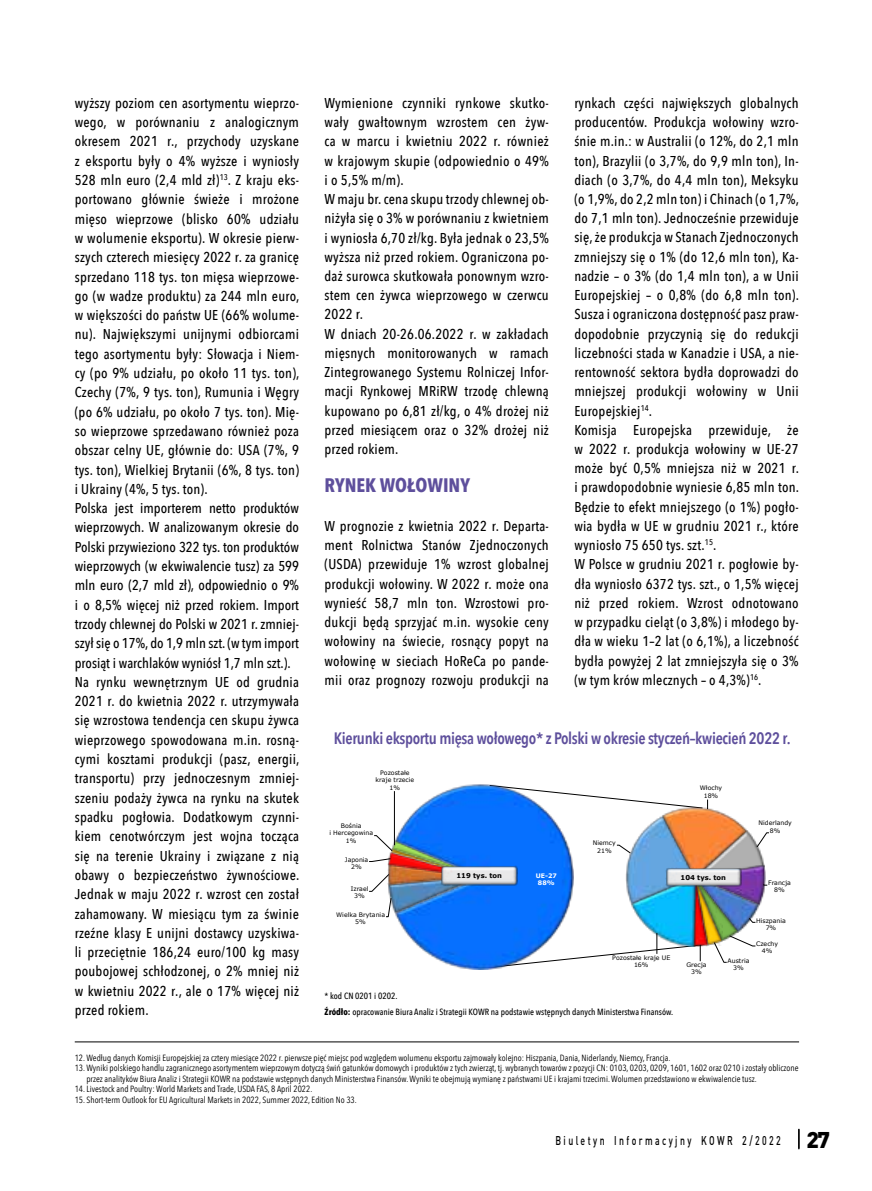
<style>
.page{position:relative;width:872px;height:1191px;background:#fff}
.page>*{position:absolute;margin:0;border:0;box-sizing:border-box;transform-origin:0 0}
.t1{font:700 19.5px "Avenir Next Condensed";color:#5e4f9c}
.t2{font:600 16.5px "Avenir Next Condensed";letter-spacing:-.02em;color:#5e4f9c}
.t3{font:500 14.25px/19.2px "Avenir Next Condensed";letter-spacing:.015em;color:#000}
.t4{font:500 12.6px "DIN";letter-spacing:.28em;color:#000;scale:.69 1}
.t5{font:9px/10.5px "Avenir Next Condensed";color:#000}
.t6{font:500 9px/15.5px "Avenir Next Condensed";color:#000}
.t7{font:700 6.75px "Verdana";color:#000}
.t8{font:6.15px/7.4px "Verdana";color:#000;text-align:center}
.t9{font:700 6.15px/7.4px "Verdana";color:#fff;text-align:center}
.s1{font-weight:700}
.s2{font-weight:900;font-size:22.5px}
</style>
<div class="page">
<svg style="left:798px;top:1128px;width:1px;height:21px"></svg>
<img style="left:388px;top:885px;width:6px;height:26px">
<img style="left:387px;top:864px;width:7px;height:21px">
<img style="left:391px;top:839px;width:3px;height:39px">
<img style="left:625px;top:816px;width:36px;height:86px">
<img style="left:661px;top:806px;width:86px;height:69px">
<img style="left:694px;top:829px;width:70px;height:35px">
<img style="left:694px;top:864px;width:71px;height:41px">
<img style="left:739px;top:875px;width:20px;height:57px">
<img style="left:722px;top:886px;width:17px;height:49px">
<img style="left:708px;top:886px;width:14px;height:59px">
<img style="left:696px;top:886px;width:12px;height:60px">
<img style="left:630px;top:875px;width:66px;height:58px">
<img style="left:394px;top:784px;width:179px;height:185px">
<svg style="left:386px;top:897px;width:5px;height:20px"></svg>
<svg style="left:369px;top:874px;width:20px;height:17px"></svg>
<svg style="left:372px;top:858px;width:19px;height:3px"></svg>
<svg style="left:374px;top:835px;width:18px;height:16px"></svg>
<hr style="left:394px;top:791px;width:1px;height:54px;background:#000">
<svg style="left:616px;top:845px;width:15px;height:8px"></svg>
<svg style="left:489px;top:785px;width:219px;height:24px"></svg>
<svg style="left:756px;top:832px;width:13px;height:15px"></svg>
<svg style="left:749px;top:918px;width:6px;height:4px"></svg>
<svg style="left:714px;top:935px;width:41px;height:27px"></svg>
<svg style="left:489px;top:933px;width:214px;height:34px"></svg>
<img style="left:665px;top:868px;width:76px;height:18px">
<img style="left:441px;top:865px;width:76px;height:20px">
<div style="left:326px;top:956px;width:82px;height:21px;background:#fff"></div>
<hr style="left:75px;top:1041px;width:724px;height:1px;background:#000">
<p class="t3" style="left:574px;top:93px;width:226px">rynkach części największych globalnych producentów. Produkcja wołowiny wzro&shy;śnie m.in.: w Australii (o 12%, do 2,1 mln ton), Brazylii (o 3,7%, do 9,9 mln ton), In&shy;diach (o 3,7%, do 4,4 mln ton), Meksyku (o 1,9%, do 2,2 mln ton) i Chinach (o 1,7%, do 7,1 mln ton). Jednocześnie przewiduje się, że produkcja w Stanach Zjednoczonych zmniejszy się o 1% (do 12,6 mln ton), Ka&shy;nadzie – o 3% (do 1,4 mln ton), a w Unii Europejskiej – o 0,8% (do 6,8 mln ton).<br>Susza i ograniczona dostępność pasz praw&shy;dopodobnie przyczynią się do redukcji liczebności stada w Kanadzie i USA, a nie&shy;rentowność sektora bydła doprowadzi do mniejszej produkcji wołowiny w Unii Europejskiej<sup>14</sup>.<br>Komisja Europejska przewiduje, że w 2022 r. produkcja wołowiny w UE-27 może być 0,5% mniejsza niż w 2021 r. i prawdopodobnie wyniesie 6,85 mln ton.<br>Będzie to efekt mniejszego (o 1%) pogło&shy;wia bydła w UE w grudniu 2021 r., które wyniosło 75 650 tys. szt.<sup>15</sup>.<br>W Polsce w grudniu 2021 r. pogłowie by&shy;dła wyniosło 6372 tys. szt., o 1,5% więcej niż przed rokiem. Wzrost odnotowano w przypadku cieląt (o 3,8%) i młodego by&shy;dła w wieku 1–2 lat (o 6,1%), a liczebność bydła powyżej 2 lat zmniejszyła się o 3% (w tym krów mlecznych – o 4,3%)<sup>16</sup>.</p>
<p class="t3" style="left:75px;top:93px;width:226px">wyższy poziom cen asortymentu wieprzo&shy;wego, w porównaniu z analogicznym okresem 2021 r., przychody uzyskane z eksportu były o 4% wyższe i wyniosły 528 mln euro (2,4 mld zł)<sup>13</sup>. Z kraju eks&shy;portowano głównie świeże i mrożone mięso wieprzowe (blisko 60% udziału w wolumenie eksportu). W okresie pierw&shy;szych czterech miesięcy 2022 r. za granicę sprzedano 118 tys. ton mięsa wieprzowe&shy;go (w wadze produktu) za 244 mln euro, w większości do państw UE (66% wolume&shy;nu). Największymi unijnymi odbiorcami tego asortymentu były: Słowacja i Niem&shy;cy (po 9% udziału, po około 11 tys. ton), Czechy (7%, 9 tys. ton), Rumunia i Węgry (po 6% udziału, po około 7 tys. ton). Mię&shy;so wieprzowe sprzedawano również poza obszar celny UE, głównie do: USA (7%, 9 tys. ton), Wielkiej Brytanii (6%, 8 tys. ton) i Ukrainy (4%, 5 tys. ton).<br>Polska jest importerem netto produktów wieprzowych. W analizowanym okresie do Polski przywieziono 322 tys. ton produktów wieprzowych (w ekwiwalencie tusz) za 599 mln euro (2,7 mld zł), odpowiednio o 9% i o 8,5% więcej niż przed rokiem. Import trzody chlewnej do Polski w 2021 r. zmniej&shy;szył się o 17%, do 1,9 mln szt. (w tym import prosiąt i warchlaków wyniósł 1,7 mln szt.).<br>Na rynku wewnętrznym UE od grudnia 2021 r. do kwietnia 2022 r. utrzymywała się wzrostowa tendencja cen skupu żywca wieprzowego spowodowana m.in. rosną&shy;cymi kosztami produkcji (pasz, energii, transportu) przy jednoczesnym zmniej&shy;szeniu podaży żywca na rynku na skutek spadku pogłowia. Dodatkowym czynni&shy;kiem cenotwórczym jest wojna tocząca się na terenie Ukrainy i związane z nią obawy o bezpieczeństwo żywnościowe.<br>Jednak w maju 2022 r. wzrost cen został zahamowany. W miesiącu tym za świnie rzeźne klasy E unijni dostawcy uzyskiwa&shy;li przeciętnie 186,24 euro/100 kg masy poubojowej schłodzonej, o 2% mniej niż w kwietniu 2022 r., ale o 17% więcej niż przed rokiem.</p>
<p class="t3" style="left:324px;top:93px;width:226px">Wymienione czynniki rynkowe skutko&shy;wały gwałtownym wzrostem cen żyw&shy;ca w marcu i kwietniu 2022 r. również w krajowym skupie (odpowiednio o 49% i o 5,5% m/m).<br>W maju br. cena skupu trzody chlewnej ob&shy;niżyła się o 3% w porównaniu z kwietniem i wyniosła 6,70 zł/kg. Była jednak o 23,5% wyższa niż przed rokiem. Ograniczona po&shy;daż surowca skutkowała ponownym wzro&shy;stem cen żywca wieprzowego w czerwcu 2022 r.<br>W dniach 20-26.06.2022 r. w zakładach mięsnych monitorowanych w ramach Zintegrowanego Systemu Rolniczej Infor&shy;macji Rynkowej MRiRW trzodę chlewną kupowano po 6,81 zł/kg, o 4% drożej niż przed miesiącem oraz o 32% drożej niż przed rokiem.</p>
<h1 class="t1" style="left:324px;top:473px;width:147px">RYNEK WOŁOWINY</h1>
<p class="t3" style="left:324px;top:516px;width:226px;text-align:justify">W prognozie z kwietnia 2022 r. Departa&shy;ment Rolnictwa Stanów Zjednoczonych (USDA) przewiduje 1% wzrost globalnej produkcji wołowiny. W 2022 r. może ona wynieść 58,7 mln ton. Wzrostowi pro&shy;dukcji będą sprzyjać m.in. wysokie ceny wołowiny na świecie, rosnący popyt na wołowinę w sieciach HoReCa po pande&shy;mii oraz prognozy rozwoju produkcji na</p>
<p class="t2" style="left:334px;top:724px;width:458px">Kierunki eksportu mięsa wołowego* z Polski w okresie styczeń–kwiecień 2022 r.</p>
<p class="t8" style="left:375px;top:768px;width:40px">Pozostałe kraje trzecie<br>1%</p>
<p class="t8" style="left:700px;top:784px;width:24px">Włochy<br>18%</p>
<p class="t8" style="left:758px;top:819px;width:35px">Niderlandy<br>8%</p>
<p class="t8" style="left:329px;top:822px;width:45px">Bośnia<br>i Hercegowina<br>1%</p>
<p class="t8" style="left:593px;top:839px;width:24px">Niemcy<br>21%</p>
<p class="t8" style="left:345px;top:855px;width:25px">Japonia<br>2%</p>
<p class="t9" style="left:536px;top:871px;width:23px">UE-27<br>88%</p>
<p class="t7" style="left:456px;top:871px;width:47px">119 tys. ton</p>
<p class="t7" style="left:680px;top:872px;width:47px">104 tys. ton</p>
<p class="t8" style="left:768px;top:879px;width:24px">Francja<br>8%</p>
<p class="t8" style="left:756px;top:916px;width:31px">Hiszpania<br>7%</p>
<p class="t8" style="left:756px;top:939px;width:24px">Czechy<br>4%</p>
<p class="t8" style="left:351px;top:885px;width:19px">Izrael<br>3%</p>
<p class="t8" style="left:336px;top:911px;width:50px">Wielka Brytania<br>5%</p>
<p class="t8" style="left:612px;top:953px;width:59px">Pozostałe kraje UE<br>16%</p>
<p class="t8" style="left:727px;top:956px;width:23px">Austria</p>
<p class="t8" style="left:686px;top:961px;width:22px">Grecja</p>
<p class="t8" style="left:733px;top:964px;width:12px">3%</p>
<p class="t8" style="left:691px;top:968px;width:12px">3%</p>
<p class="t6" style="left:324px;top:988px;width:350px">* kod CN 0201 i 0202.<br><span class="s1">Źródło:</span> opracowanie Biura Analiz i Strategii KOWR na podstawie wstępnych danych Ministerstwa Finansów.</p>
<p class="t5" style="left:75px;top:1052px;width:597px">12. Według danych Komisji Europejskiej za cztery miesiące 2022 r. pierwsze pięć miejsc pod względem wolumenu eksportu zajmowały kolejno: Hiszpania, Dania, Niderlandy, Niemcy, Francja.</p>
<p class="t5" style="left:86px;top:1062px;width:713px;text-indent:-12px">13. Wyniki polskiego handlu zagranicznego asortymentem wieprzowym dotyczą świń gatunków domowych i produktów z tych zwierząt, tj. wybranych towarów z pozycji CN: 0103, 0203, 0209, 1601, 1602 oraz 0210 i zostały obliczone przez analityków Biura Analiz i Strategii KOWR na podstawie wstępnych danych Ministerstwa Finansów. Wyniki te obejmują wymianę z państwami UE i krajami trzecimi. Wolumen przedstawiono w ekwiwalencie tusz.</p>
<p class="t5" style="left:75px;top:1083px;width:239px">14. Livestock and Poultry: World Markets and Trade, USDA FAS, 8 April 2022.</p>
<p class="t5" style="left:75px;top:1094px;width:283px">15. Short-term Outlook for EU Agricultural Markets in 2022, Summer 2022, Edition No 33.</p>
<p class="t4" style="left:555px;top:1132px;width:399px">Biuletyn Informacyjny KOWR 2/2022 <span class="s2">27</span></p>
</div>
